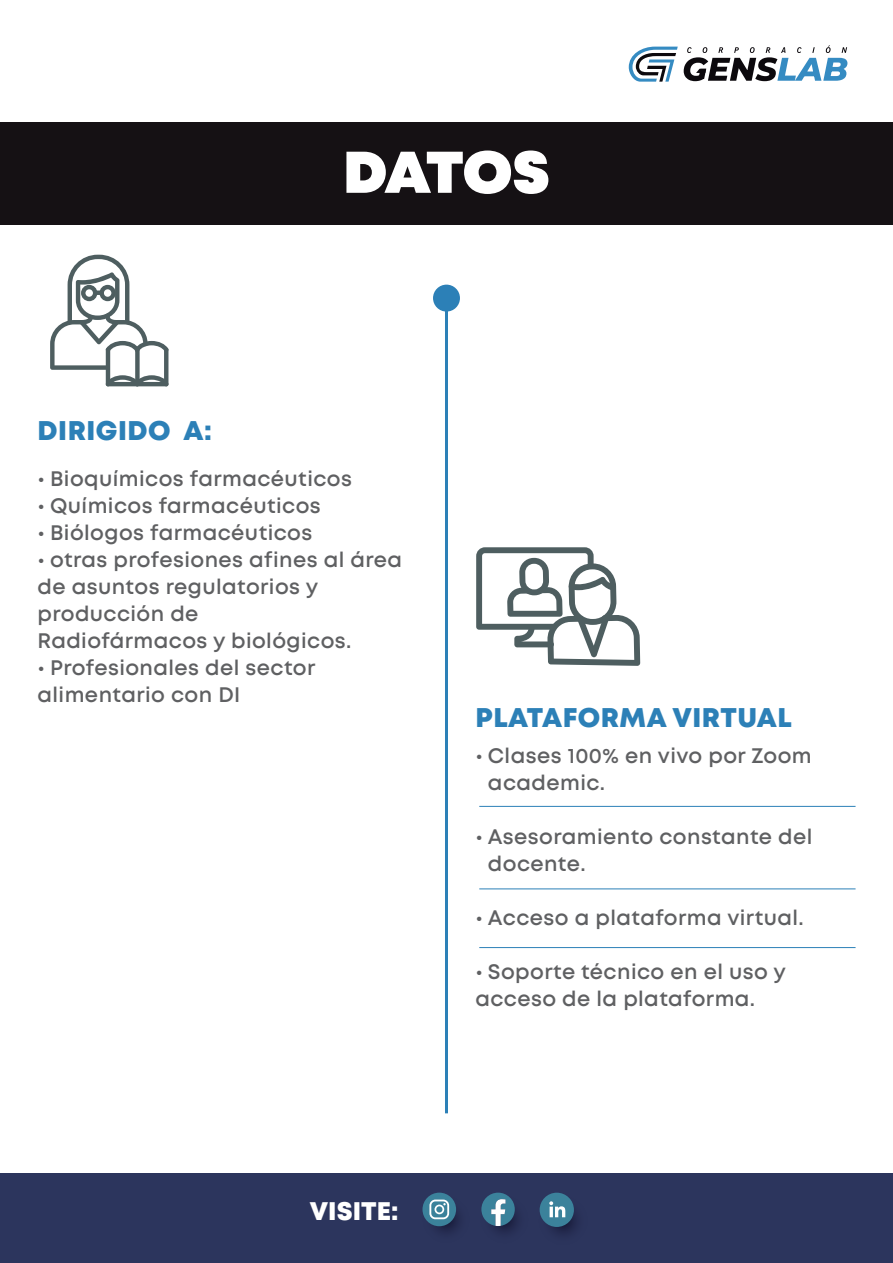
<style>
.page{position:relative;width:893px;height:1263px;background:#fff}
.page>*{position:absolute;margin:0;border:0;box-sizing:border-box;transform-origin:0 0}
.t1{font:900 58.8px "Mont";letter-spacing:-.025em;color:#fff}
.t2{font:800 27px "Mont";letter-spacing:.02em;color:#2c80b7}
.t3{font:800 25.5px "Mont";color:#fff}
.t4{font:600 21px/27px "Mont";letter-spacing:.02em;color:#5f6062}
</style>
<div class="page">
<div style="left:0;top:122px;width:893px;height:103px;background:#151114"></div>
<hr style="left:445px;top:309px;width:3px;height:804px;background:#2c80b7">
<div style="left:433px;top:285px;width:27px;height:27px;background:#2c80b7;border-radius:50%"></div>
<svg style="left:50px;top:255px;width:119px;height:131px"></svg>
<hr style="left:93px;top:291px;width:11px;height:4px;background:#4e5e60;border-radius:2px">
<hr style="left:479px;top:806px;width:376px;height:1px;background:#2c80b7">
<hr style="left:479px;top:888px;width:376px;height:1px;background:#2c80b7">
<hr style="left:479px;top:947px;width:376px;height:1px;background:#2c80b7">
<svg style="left:476px;top:547px;width:164px;height:119px"></svg>
<div style="left:0;top:1173px;width:893px;height:90px;background:#2c355d"></div>
<svg style="left:422px;top:1195px;width:48px;height:48px"></svg>
<div style="left:422px;top:1192px;width:34px;height:34px;background:#3b829b;border-radius:50%"></div>
<svg style="left:429px;top:1199px;width:20px;height:20px"></svg>
<svg style="left:481px;top:1192px;width:34px;height:34px"></svg>
<svg style="left:538px;top:1195px;width:50px;height:50px"></svg>
<div style="left:540px;top:1193px;width:34px;height:34px;background:#3b829b;border-radius:50%"></div>
<svg style="left:549px;top:1201px;width:16px;height:16px"></svg>
<svg style="left:629px;top:47px;width:49px;height:35px"></svg>
<svg style="left:684px;top:45px;width:163px;height:36px"></svg>
<h1 class="t1" style="left:343px;top:134px;width:208px">DATOS</h1>
<p class="t2" style="left:38px;top:413px;width:176px">DIRIGIDO A:</p>
<p class="t4" style="left:38px;top:465px;width:316px">• Bioquímicos farmacéuticos</p>
<p class="t4" style="left:38px;top:492px;width:285px">• Químicos farmacéuticos</p>
<p class="t4" style="left:38px;top:519px;width:276px">• Biólogos farmacéuticos</p>
<p class="t4" style="left:38px;top:546px;width:366px">• otras profesiones afines al área de asuntos regulatorios y producción de<br>Radiofármacos y biológicos.</p>
<p class="t4" style="left:38px;top:654px;width:279px">• Profesionales del sector alimentario con DI</p>
<p class="t2" style="left:475px;top:700px;width:318px">PLATAFORMA VIRTUAL</p>
<p class="t4" style="left:488px;top:742px;width:325px;text-indent:-13px">• Clases 100% en vivo por Zoom academic.</p>
<p class="t4" style="left:488px;top:823px;width:326px;text-indent:-13px">• Asesoramiento constante del docente.</p>
<p class="t4" style="left:475px;top:904px;width:330px">• Acceso a plataforma virtual.</p>
<p class="t4" style="left:475px;top:958px;width:312px">• Soporte técnico en el uso y acceso de la plataforma.</p>
<p class="t3" style="left:310px;top:1195px;width:90px">VISITE:</p>
</div>
